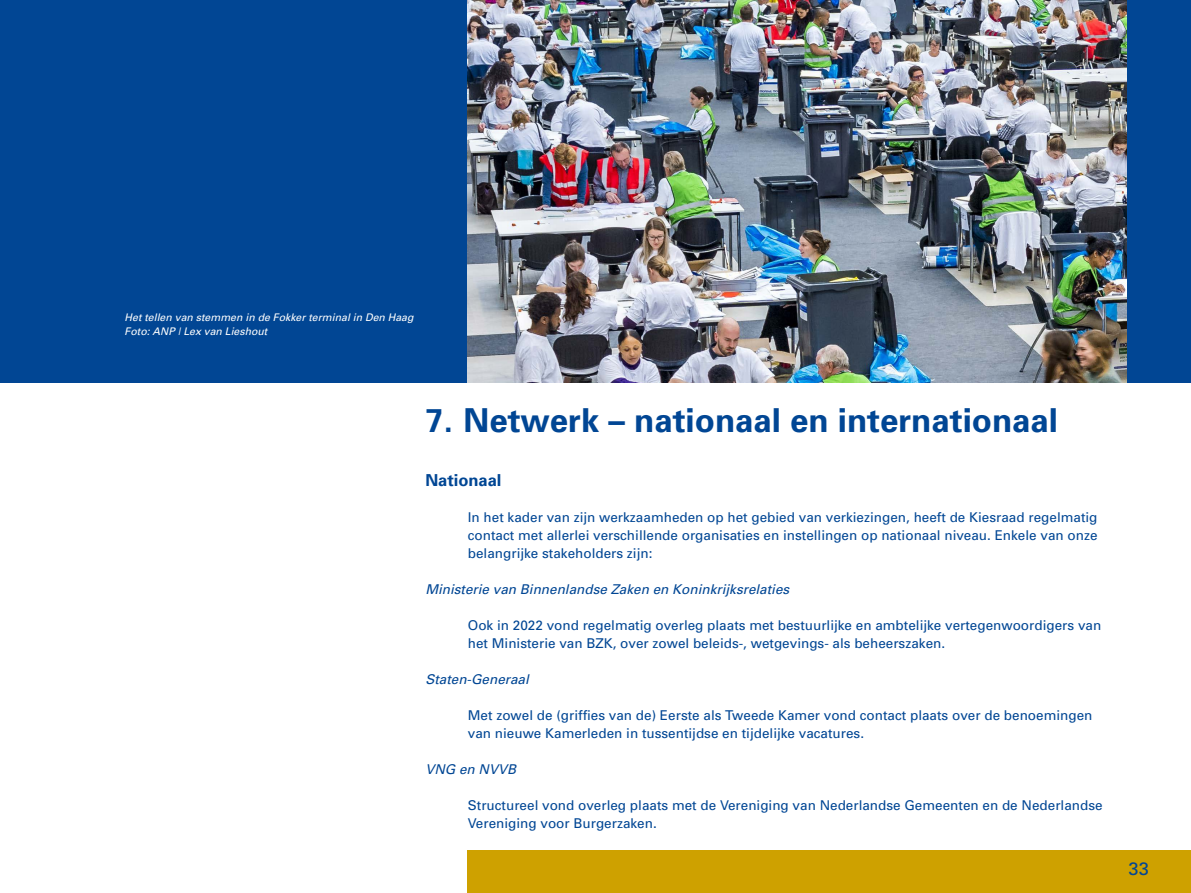
<style>
.page{position:relative;width:1191px;height:893px;background:#fff}
.page>*{position:absolute;margin:0;border:0;box-sizing:border-box;transform-origin:0 0}
.H2_Header{font:700 33px "Univers";color:#014694}
.t1{font:18px "Univers";color:#014694}
.Tussenkop{font:700 16.5px "Univers";color:#014694}
.Broodtekst{font:13.5px/18px "Univers";color:#014694}
.Subkop{font:italic 13.5px "Univers";color:#014694}
.t2{font:italic 10.5px/13.5px "Univers";color:#fff}
</style>
<div class="page">
<div style="left:467px;top:850px;width:724px;height:43px;background:#cea100"></div>
<div style="left:0;top:0;width:1191px;height:383px;background:#014694"></div>
<img style="left:468px;top:0;width:659px;height:383px">
<p class="t2" style="left:125px;top:311px;width:290px">Het tellen van stemmen in de Fokker terminal in Den Haag<br>Foto: ANP | Lex van Lieshout</p>
<h2 class="H2_Header" style="left:425px;top:399px;width:634px">7. Netwerk – nationaal en internationaal</h2>
<p class="Tussenkop" style="left:425px;top:470px;width:78px">Nationaal</p>
<p class="Broodtekst" style="left:468px;top:508px;width:631px;text-align:justify">In het kader van zijn werkzaamheden op het gebied van verkiezingen, heeft de Kiesraad regelmatig contact met allerlei verschillende organisaties en instellingen op nationaal niveau. Enkele van onze belangrijke stakeholders zijn:</p>
<p class="Subkop" style="left:425px;top:581px;width:365px">Ministerie van Binnenlandse Zaken en Koninkrijksrelaties</p>
<p class="Broodtekst" style="left:468px;top:616px;width:635px">Ook in 2022 vond regelmatig overleg plaats met bestuurlijke en ambtelijke vertegenwoordigers van het Ministerie van BZK, over zowel beleids-, wetgevings- als beheerszaken.</p>
<p class="Subkop" style="left:425px;top:671px;width:105px">Staten-Generaal</p>
<p class="Broodtekst" style="left:468px;top:706px;width:626px">Met zowel de (griffies van de) Eerste als Tweede Kamer vond contact plaats over de benoemingen van nieuwe Kamerleden in tussentijdse en tijdelijke vacatures.</p>
<p class="Subkop" style="left:425px;top:761px;width:92px">VNG en NVVB</p>
<p class="Broodtekst" style="left:468px;top:796px;width:636px">Structureel vond overleg plaats met de Vereniging van Nederlandse Gemeenten en de Nederlandse<br>Vereniging voor Burgerzaken.</p>
<h2 class="t1" style="left:1128px;top:857px;width:22px">33</h2>
</div>
